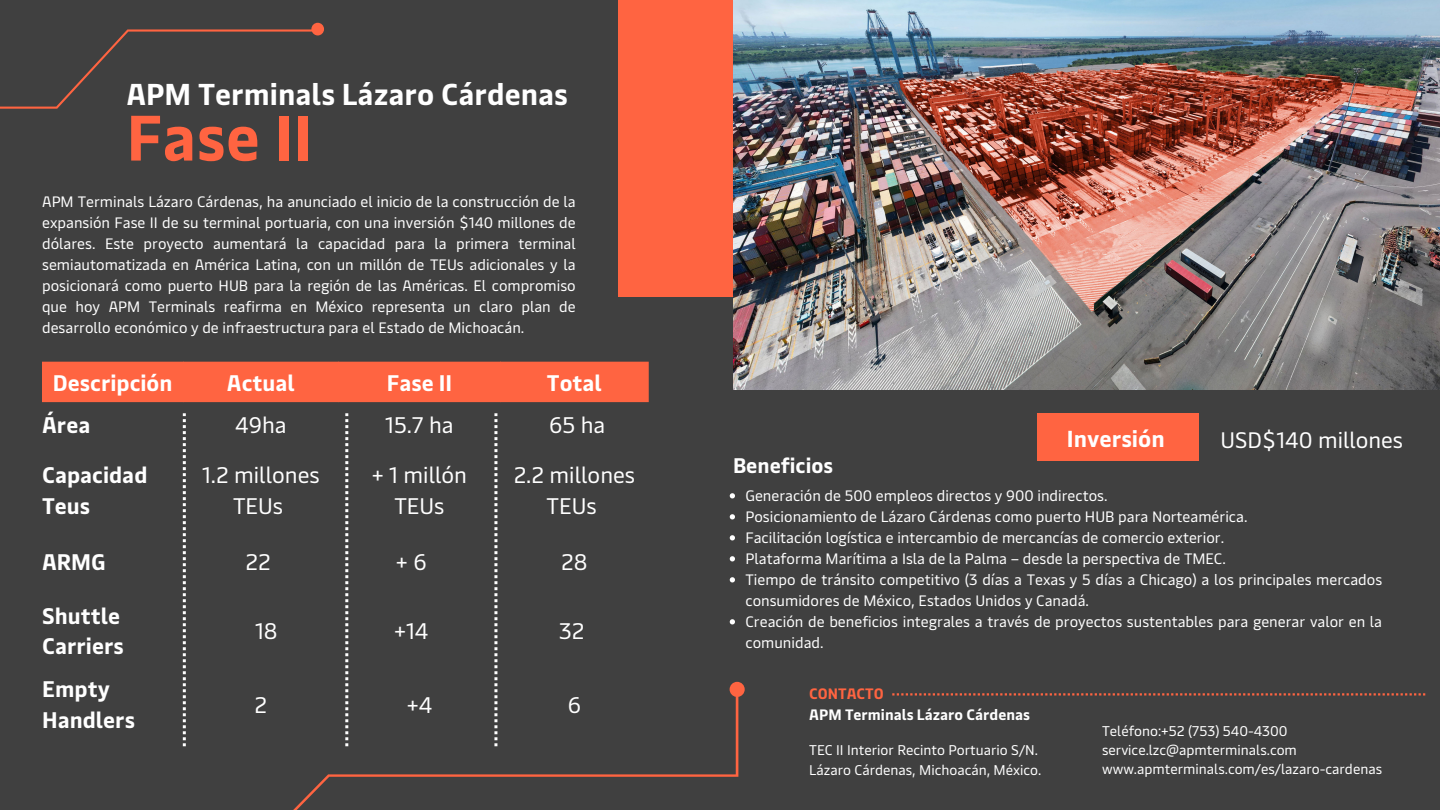
<style>
.page{position:relative;width:1440px;height:810px;background:#404040}
.page>*{position:absolute;margin:0;border:0;box-sizing:border-box;transform-origin:0 0}
.t1{font:700 64px "Maersk Text";color:#ff6441}
.t2{font:700 30px "Maersk Text";color:#fff}
.t3{font:700 23px "Maersk Text";color:#fff}
.t4{font:700 22.4px/30.7px "Maersk Text";color:#fff}
.t5{font:22.4px/30.7px "Maersk Text";color:#fff;text-align:center}
.t6{font:22.3px "Maersk Text";color:#fff}
.t7{font:700 21px "Maersk Text";color:#fff}
.t8{font:15px/21px "Maersk Text";color:#fff}
.t9{font:700 15px "Maersk Text";color:#fff}
.t10{font:700 15px "Maersk Text";color:#ff6441}
.t11{font:14px "Maersk Text";color:#fff}
</style>
<div class="page">
<svg style="left:0;top:23px;width:324px;height:86px"></svg>
<div style="left:618px;top:0;width:822px;height:297px;background:#ff6441"></div>
<img style="left:733px;top:0;width:707px;height:389px">
<svg style="left:293px;top:682px;width:452px;height:128px"></svg>
<div style="left:42px;top:362px;width:607px;height:40px;background:#ff6441"></div>
<svg style="left:730px;top:493px;width:5px;height:5px"></svg>
<svg style="left:730px;top:514px;width:5px;height:5px"></svg>
<svg style="left:730px;top:535px;width:5px;height:5px"></svg>
<svg style="left:730px;top:556px;width:5px;height:5px"></svg>
<svg style="left:730px;top:577px;width:5px;height:5px"></svg>
<svg style="left:730px;top:619px;width:5px;height:5px"></svg>
<svg style="left:183px;top:413px;width:3px;height:333px"></svg>
<svg style="left:345px;top:413px;width:3px;height:333px"></svg>
<svg style="left:494px;top:413px;width:3px;height:333px"></svg>
<svg style="left:892px;top:693px;width:533px;height:3px"></svg>
<div style="left:1037px;top:413px;width:162px;height:48px;background:#ff6441"></div>
<p class="t2" style="left:126px;top:72px;width:443px">APM Terminals Lázaro Cárdenas</p>
<p class="t1" style="left:126px;top:90px;width:188px">Fase II</p>
<p class="t8" style="left:42px;top:190px;width:535px;text-align:justify">APM Terminals Lázaro Cárdenas, ha anunciado el inicio de la construcción de la expansión Fase II de su terminal portuaria, con una inversión $140 millones de dólares. Este proyecto aumentará la capacidad para la primera terminal semiautomatizada en América Latina, con un millón de TEUs adicionales y la posicionará como puerto HUB para la región de las Américas. El compromiso que hoy APM Terminals reafirma en México representa un claro plan de desarrollo económico y de infraestructura para el Estado de Michoacán.</p>
<p class="t4" style="left:53px;top:366px;width:121px">Descripción</p>
<p class="t4" style="left:227px;top:366px;width:69px">Actual</p>
<p class="t4" style="left:387px;top:366px;width:67px">Fase II</p>
<p class="t4" style="left:547px;top:366px;width:57px">Total</p>
<p class="t4" style="left:42px;top:409px;width:50px">Área</p>
<p class="t5" style="left:235px;top:409px;width:53px">49ha</p>
<p class="t5" style="left:385px;top:409px;width:70px">15.7 ha</p>
<p class="t5" style="left:549px;top:409px;width:58px">65 ha</p>
<p class="t4" style="left:42px;top:458px;width:107px">Capacidad</p>
<p class="t4" style="left:42px;top:489px;width:50px">Teus</p>
<p class="t5" style="left:202px;top:458px;width:119px">1.2 millones<br>TEUs</p>
<p class="t5" style="left:372px;top:458px;width:97px">+ 1 millón</p>
<p class="t5" style="left:514px;top:458px;width:123px">2.2 millones<br>TEUs</p>
<p class="t5" style="left:394px;top:489px;width:52px">TEUs</p>
<p class="t4" style="left:42px;top:545px;width:65px">ARMG</p>
<p class="t5" style="left:246px;top:545px;width:27px">22</p>
<p class="t5" style="left:396px;top:545px;width:32px">+6</p>
<p class="t5" style="left:561px;top:545px;width:28px">28</p>
<p class="t4" style="left:42px;top:599px;width:83px">Shuttle<br>Carriers</p>
<p class="t5" style="left:255px;top:614px;width:24px">18</p>
<p class="t5" style="left:394px;top:614px;width:36px">+14</p>
<p class="t5" style="left:559px;top:614px;width:27px">32</p>
<p class="t4" style="left:42px;top:672px;width:94px">Empty<br>Handlers</p>
<p class="t5" style="left:255px;top:688px;width:14px">2</p>
<p class="t5" style="left:407px;top:688px;width:27px">+4</p>
<p class="t5" style="left:568px;top:688px;width:15px">6</p>
<p class="t7" style="left:733px;top:450px;width:102px">Beneficios</p>
<p class="t3" style="left:1067px;top:421px;width:99px">Inversión</p>
<p class="t6" style="left:1220px;top:423px;width:184px">USD$140 millones</p>
<p class="t8" style="left:746px;top:484px;width:364px">Generación de 500 empleos directos y 900 indirectos.</p>
<p class="t8" style="left:746px;top:505px;width:504px">Posicionamiento de Lázaro Cárdenas como puerto HUB para Norteamérica.</p>
<p class="t8" style="left:746px;top:526px;width:480px">Facilitación logística e intercambio de mercancías de comercio exterior.</p>
<p class="t8" style="left:746px;top:547px;width:482px">Plataforma Marítima a Isla de la Palma – desde la perspectiva de TMEC.</p>
<p class="t8" style="left:746px;top:568px;width:638px">Tiempo de tránsito competitivo (3 días a Texas y 5 días a Chicago) a los principales mercados consumidores de México, Estados Unidos y Canadá.</p>
<p class="t8" style="left:746px;top:610px;width:638px">Creación de beneficios integrales a través de proyectos sustentables para generar valor en la comunidad.</p>
<p class="t10" style="left:809px;top:683px;width:76px">CONTACTO</p>
<p class="t9" style="left:809px;top:704px;width:222px">APM Terminals Lázaro Cárdenas</p>
<p class="t11" style="left:809px;top:740px;width:230px">TEC II Interior Recinto Portuario S/N.</p>
<p class="t11" style="left:809px;top:760px;width:234px">Lázaro Cárdenas, Michoacán, México.</p>
<p class="t11" style="left:1102px;top:721px;width:187px">Teléfono:+52 (753) 540-4300</p>
<p class="t11" style="left:1102px;top:740px;width:196px">service.lzc@apmterminals.com</p>
<p class="t11" style="left:1102px;top:758px;width:281px">www.apmterminals.com/es/lazaro-cardenas</p>
</div>
